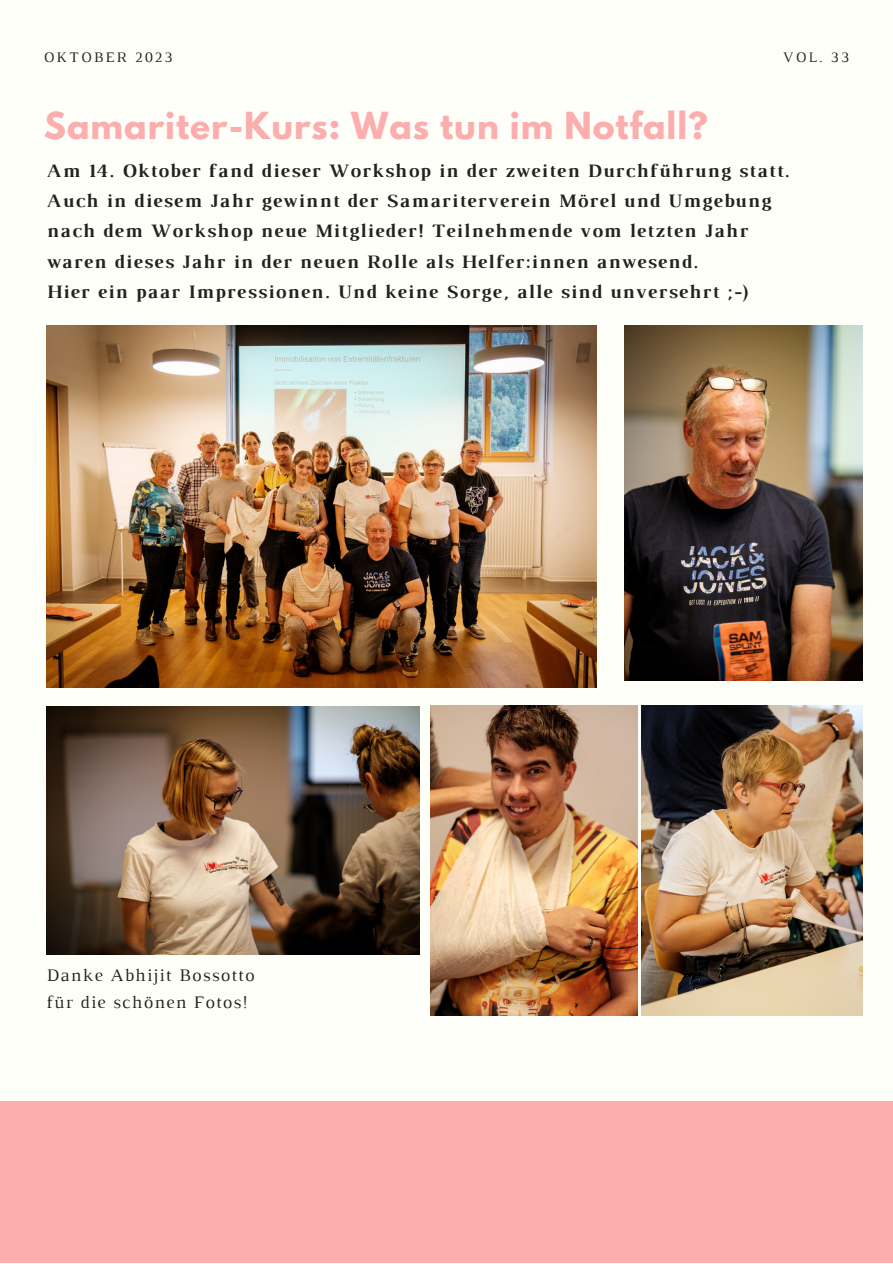
<style>
.page{position:relative;width:893px;height:1264px;background:#fff}
.page>*{position:absolute;margin:0;border:0;box-sizing:border-box;transform-origin:0 0}
.t1{font:700 33px "League Spartan";letter-spacing:.03em;color:#fcadad}
.t2{font:700 19.35px/30.3px "Luthier";letter-spacing:.07em;color:#222}
.t3{font:18px "Luthier";letter-spacing:.07em;color:#222}
.t4{font:14.85px "Luthier";letter-spacing:.14em;color:#222}
</style>
<div class="page">
<div style="left:0;top:0;width:892px;height:1262px;background:#fffff9"></div>
<div style="left:0;top:1100px;width:892px;height:162px;background:#fcadad"></div>
<img style="left:46px;top:325px;width:550px;height:362px">
<img style="left:46px;top:706px;width:374px;height:249px">
<img style="left:430px;top:705px;width:207px;height:310px">
<img style="left:625px;top:325px;width:237px;height:355px">
<img style="left:641px;top:705px;width:221px;height:310px">
<p class="t4" style="left:44px;top:52px;width:130px">OKTOBER 2023</p>
<p class="t4" style="left:782px;top:52px;width:68px">VOL. 33</p>
<p class="t1" style="left:44px;top:110px;width:665px">Samariter-Kurs: Was tun im Notfall?</p>
<p class="t2" style="left:46px;top:156px;width:744px">Am 14. Oktober fand dieser Workshop in der zweiten Durchführung statt.<br>Auch in diesem Jahr gewinnt der Samariterverein Mörel und Umgebung nach dem Workshop neue Mitglieder! Teilnehmende vom letzten Jahr waren dieses Jahr in der neuen Rolle als Helfer:innen anwesend.</p>
<p class="t2" style="left:46px;top:278px;width:703px">Hier ein paar Impressionen. Und keine Sorge, alle sind unversehrt ;-)</p>
<p class="t3" style="left:46px;top:968px;width:209px">Danke Abhijit Bossotto</p>
<p class="t3" style="left:46px;top:995px;width:202px">für die schönen Fotos!</p>
</div>
